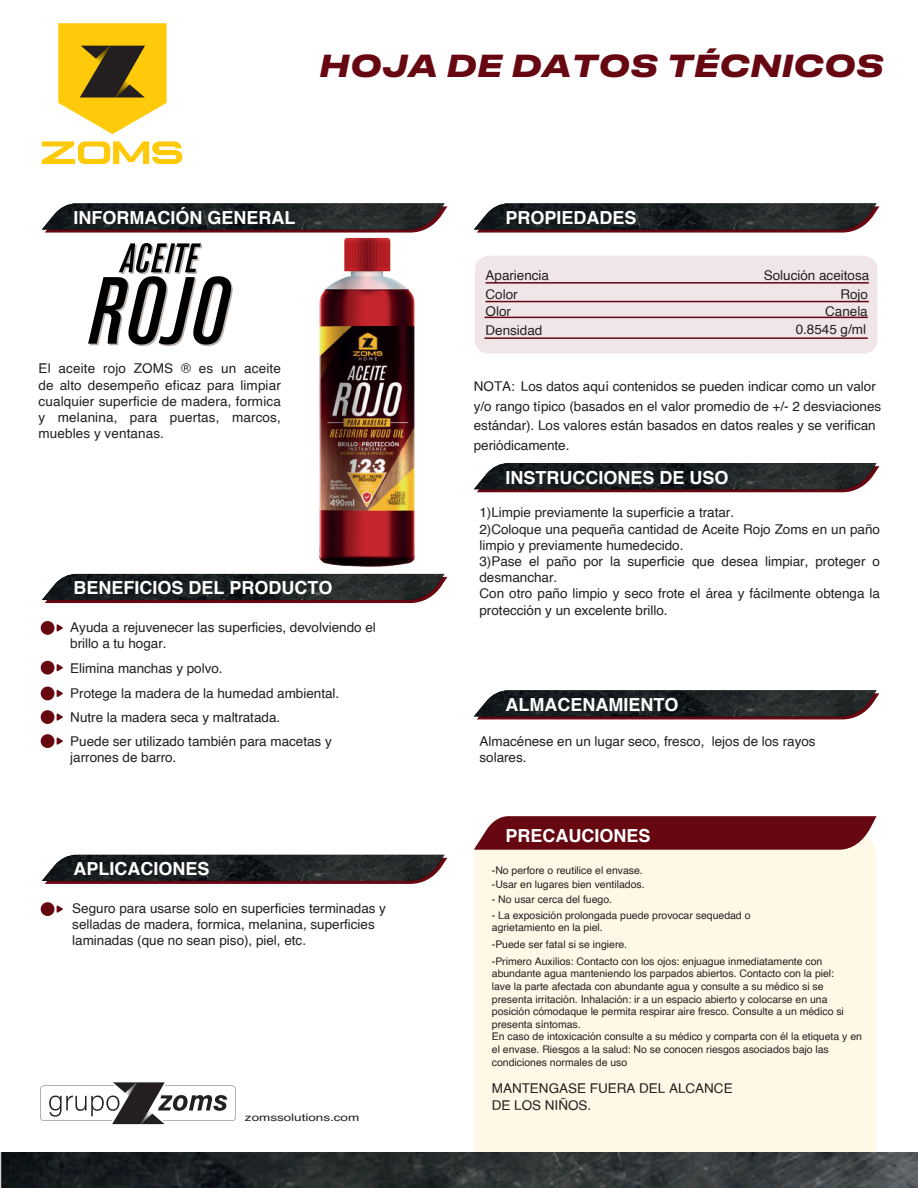
<style>
.page{position:relative;width:918px;height:1188px;background:#fff}
.page>*{position:absolute;margin:0;border:0;box-sizing:border-box;transform-origin:0 0}
.t1{font:italic 700 30px "Druk Text Wide";color:#670712}
.t2{font:700 18px "Helvetica";color:#fff}
.t3{font:13.5px/16.2px "Helvetica";color:#231f20}
.t4{font:10.5px/12.6px "Helvetica";color:#231f20}
.t5{font:10.2px "Helvetica";color:#231f20;scale:1.32 1}
</style>
<div class="page">
<svg style="left:42px;top:141px;width:140px;height:24px"></svg>
<svg style="left:58px;top:23px;width:109px;height:111px;background:#d5b131"></svg>
<svg style="left:44px;top:206px;width:403px;height:27px"></svg>
<img style="left:42px;top:203px;width:403px;height:27px">
<svg style="left:572px;top:206px;width:307px;height:27px"></svg>
<img style="left:481px;top:203px;width:396px;height:27px">
<svg style="left:572px;top:466px;width:307px;height:26px"></svg>
<img style="left:572px;top:463px;width:305px;height:26px">
<svg style="left:474px;top:693px;width:405px;height:26px"></svg>
<img style="left:474px;top:690px;width:403px;height:26px">
<svg style="left:42px;top:600px;width:377px;height:3px"></svg>
<img style="left:42px;top:574px;width:148px;height:26px">
<svg style="left:44px;top:857px;width:403px;height:27px"></svg>
<img style="left:42px;top:855px;width:403px;height:26px">
<div style="left:41px;top:621px;width:13px;height:14px;background:#670712;border-radius:50%"></div>
<svg style="left:57px;top:624px;width:6px;height:8px"></svg>
<div style="left:41px;top:661px;width:13px;height:14px;background:#670712;border-radius:50%"></div>
<svg style="left:57px;top:664px;width:6px;height:7px"></svg>
<div style="left:41px;top:687px;width:13px;height:13px;background:#670712;border-radius:50%"></div>
<svg style="left:57px;top:690px;width:6px;height:7px"></svg>
<div style="left:41px;top:710px;width:13px;height:14px;background:#670712;border-radius:50%"></div>
<svg style="left:57px;top:713px;width:6px;height:8px"></svg>
<div style="left:41px;top:734px;width:13px;height:14px;background:#670712;border-radius:50%"></div>
<svg style="left:57px;top:737px;width:6px;height:8px"></svg>
<div style="left:475px;top:256px;width:402px;height:98px;background:#f0e6e7;border-radius:14px"></div>
<div style="left:474px;top:850px;width:403px;height:302px;background:#fef9e6"></div>
<hr style="left:484px;top:317px;width:384px;height:1px;background:#670712">
<hr style="left:486px;top:301px;width:383px;height:1px;background:#670712">
<hr style="left:486px;top:282px;width:383px;height:2px;background:#670712">
<hr style="left:484px;top:337px;width:384px;height:2px;background:#670712">
<svg style="left:40px;top:1082px;width:196px;height:42px"></svg>
<svg style="left:474px;top:816px;width:403px;height:34px;background:#711822"></svg>
<img style="left:0;top:1152px;width:918px;height:36px">
<div style="left:41px;top:902px;width:13px;height:14px;background:#670712;border-radius:50%"></div>
<svg style="left:57px;top:905px;width:6px;height:8px"></svg>
<img style="left:190px;top:220px;width:382px;height:382px">
<svg style="left:88px;top:243px;width:145px;height:103px"></svg>
<h1 class="t1" style="left:319px;top:40px;width:566px">HOJA DE DATOS TÉCNICOS</h1>
<h2 class="t2" style="left:73px;top:203px;width:223px">INFORMACIÓN GENERAL</h2>
<h2 class="t2" style="left:505px;top:203px;width:133px">PROPIEDADES</h2>
<p class="t3" style="left:486px;top:267px;width:65px">Apariencia</p>
<p class="t3" style="left:764px;top:268px;width:107px">Solución aceitosa</p>
<p class="t3" style="left:486px;top:287px;width:34px">Color</p>
<p class="t3" style="left:840px;top:287px;width:29px">Rojo</p>
<p class="t3" style="left:486px;top:303px;width:27px">Olor</p>
<p class="t3" style="left:825px;top:303px;width:44px">Canela</p>
<p class="t3" style="left:39px;top:361px;width:244px;text-align:justify">El aceite rojo ZOMS ® es un aceite de alto desempeño eficaz para limpiar cualquier superficie de madera, formica y melanina, para puertas, marcos, muebles y ventanas.</p>
<h2 class="t2" style="left:73px;top:573px;width:261px">BENEFICIOS DEL PRODUCTO</h2>
<p class="t3" style="left:70px;top:620px;width:307px">Ayuda a rejuvenecer las superficies, devolviendo el brillo a tu hogar.</p>
<p class="t3" style="left:70px;top:655px;width:271px;line-height:25.5px">Elimina manchas y polvo.<br>Protege la madera de la humedad ambiental.</p>
<p class="t3" style="left:70px;top:706px;width:263px;line-height:24px">Nutre la madera seca y maltratada.<br>Puede ser utilizado también para macetas y</p>
<p class="t3" style="left:70px;top:750px;width:108px">jarrones de barro.</p>
<h2 class="t2" style="left:73px;top:854px;width:138px">APLICACIONES</h2>
<p class="t3" style="left:72px;top:900px;width:315px">Seguro para usarse solo en superficies terminadas y selladas de madera, formica, melanina, superficies laminadas (que no sean piso), piel, etc.</p>
<p class="t5" style="left:245px;top:1110px;width:88px">zomssolutions.com</p>
<p class="t3" style="left:486px;top:323px;width:58px">Densidad</p>
<p class="t3" style="left:796px;top:321px;width:72px">0.8545 g/ml</p>
<p class="t3" style="left:474px;top:377px;width:409px;line-height:19.5px">NOTA: Los datos aquí contenidos se pueden indicar como un valor y/o rango típico (basados en el valor promedio de +/- 2 desviaciones estándar). Los valores están basados en datos reales y se verifican periódicamente.</p>
<h2 class="t2" style="left:505px;top:463px;width:225px">INSTRUCCIONES DE USO</h2>
<p class="t3" style="left:480px;top:505px;width:402px">1)Limpie previamente la superficie a tratar.<br>2)Coloque una pequeña cantidad de Aceite Rojo Zoms en un paño limpio y previamente humedecido.<br>3)Pase el paño por la superficie que desea limpiar, proteger o desmanchar.<br>Con otro paño limpio y seco frote el área y fácilmente obtenga la protección y un excelente brillo.</p>
<h2 class="t2" style="left:505px;top:690px;width:174px">ALMACENAMIENTO</h2>
<p class="t3" style="left:480px;top:733px;width:338px">Almacénese en un lugar seco, fresco, lejos de los rayos solares.</p>
<h2 class="t2" style="left:505px;top:821px;width:147px">PRECAUCIONES</h2>
<p class="t4" style="left:492px;top:864px;width:153px">-No perfore o reutilice el envase.</p>
<p class="t4" style="left:492px;top:909px;width:260px">- La exposición prolongada puede provocar sequedad o agrietamiento en la piel.</p>
<p class="t4" style="left:492px;top:936px;width:332px;line-height:17.1px">-Puede ser fatal si se ingiere.<br>-Primero Auxilios: Contacto con los ojos: enjuague inmediatamente con</p>
<p class="t4" style="left:492px;top:968px;width:372px">abundante agua manteniendo los parpados abiertos. Contacto con la piel:<br>lave la parte afectada con abundante agua y consulte a su médico si se presenta irritación. Inhalación: ir a un espacio abierto y colocarse en una posición cómodaque le permita respirar aire fresco. Consulte a un médico si presenta síntomas.<br>En caso de intoxicación consulte a su médico y comparta con él la etiqueta y en el envase. Riesgos a la salud: No se conocen riesgos asociados bajo las condiciones normales de uso</p>
<p class="t3" style="left:492px;top:1081px;width:242px">MANTENGASE FUERA DEL ALCANCE<br>DE LOS NIÑOS.</p>
<p class="t4" style="left:492px;top:879px;width:154px">-Usar en lugares bien ventilados.</p>
<p class="t4" style="left:492px;top:894px;width:122px">- No usar cerca del fuego.</p>
</div>
